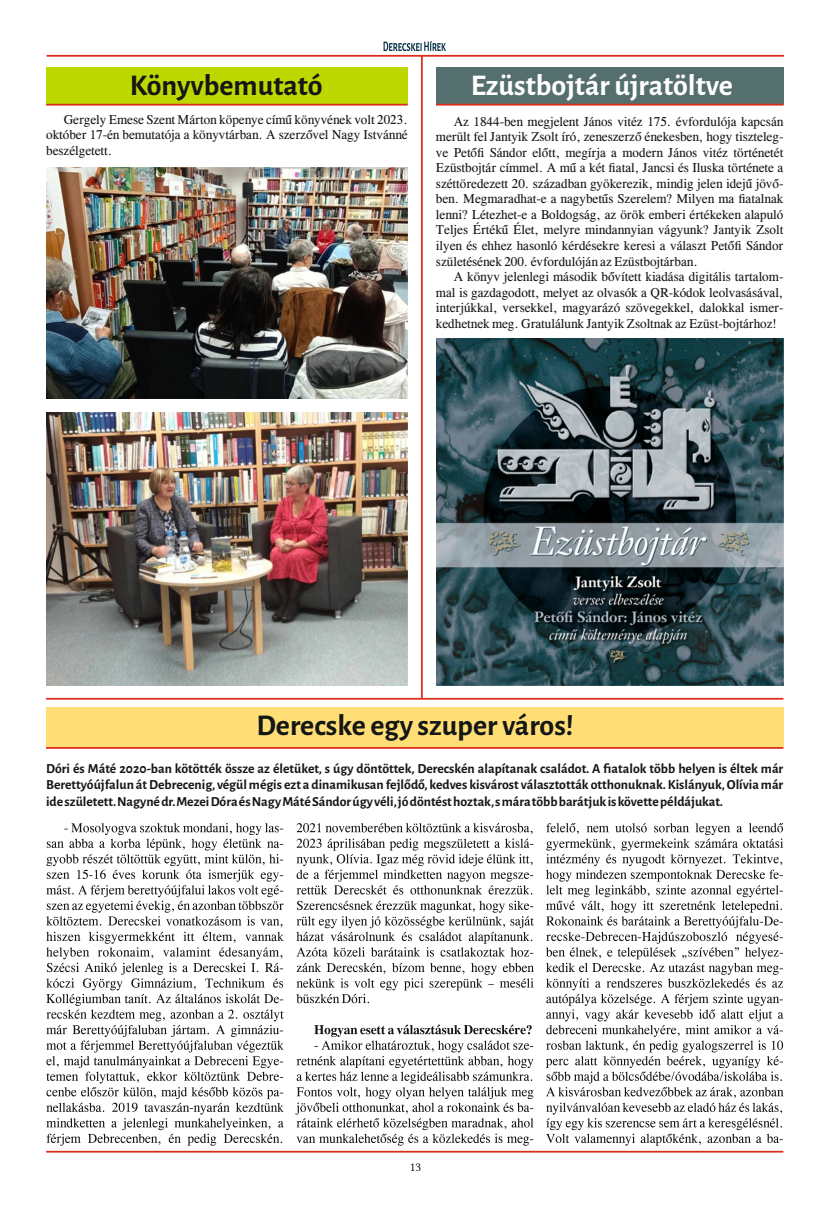
<style>
.page{position:relative;width:833px;height:1205px;background:#fff}
.page>*{position:absolute;margin:0;border:0;box-sizing:border-box;transform-origin:0 0}
.t1{font:700 30px "Alegreya Sans";color:#151616}
.t2{font:700 30px "Alegreya Sans";color:#fff}
.t3{font:700 13.75px/16.5px "Alegreya Sans";color:#151616;text-align:justify}
.t4{font:13.12px/15.5px "CG Times";color:#151616;text-align:justify}
.t5{font:12.5px "Linux Libertine G";color:#151616}
</style>
<div class="page">
<hr style="left:47px;top:55px;width:737px;height:2px;background:#dd2b1c">
<svg style="left:383px;top:41px;width:63px;height:10px"></svg>
<hr style="left:46px;top:1151px;width:737px;height:1px;background:#dd2b1c">
<hr style="left:46px;top:698px;width:737px;height:2px;background:#dd2b1c">
<hr style="left:421px;top:56px;width:2px;height:643px;background:#dd2b1c">
<img style="left:46px;top:167px;width:362px;height:231px">
<img style="left:46px;top:413px;width:362px;height:273px">
<div style="left:46px;top:67px;width:362px;height:38px;background:#bcd800"></div>
<div style="left:436px;top:67px;width:347px;height:38px;background:#556f6e"></div>
<hr style="left:46px;top:104px;width:362px;height:2px;background:#dd2b1c">
<hr style="left:436px;top:104px;width:347px;height:2px;background:#dd2b1c">
<img style="left:436px;top:338px;width:347px;height:348px">
<div style="left:46px;top:708px;width:737px;height:40px;background:#ffdf75"></div>
<hr style="left:46px;top:747px;width:737px;height:2px;background:#dd2b1c">
<svg style="left:546px;top:823px;width:237px;height:322px"></svg>
<svg style="left:46px;top:823px;width:238px;height:322px"></svg>
<svg style="left:295px;top:823px;width:239px;height:322px"></svg>
<h1 class="t1" style="left:130px;top:71px;width:194px">Könyvbemutató</h1>
<h1 class="t2" style="left:471px;top:71px;width:263px">Ezüstbojtár újratöltve</h1>
<p class="t4" style="left:436px;top:115px;width:349px;text-indent:18px">Az 1844-ben megjelent János vitéz 175. évfordulója kapcsán merült fel Jantyik Zsolt író, zeneszerző énekesben, hogy tiszteleg&shy;ve Petőfi Sándor előtt, megírja a modern János vitéz történetét Ezüstbojtár címmel. A mű a két fiatal, Jancsi és Iluska története a széttöredezett 20. században gyökerezik, mindig jelen idejű jövő&shy;ben. Megmaradhat-e a nagybetűs Szerelem? Milyen ma fiatalnak lenni? Létezhet-e a Boldogság, az örök emberi értékeken alapuló Teljes Értékű Élet, melyre mindannyian vágyunk? Jantyik Zsolt ilyen és ehhez hasonló kérdésekre keresi a választ Petőfi Sándor születésének 200. évfordulóján az Ezüstbojtárban.</p>
<p class="t4" style="left:436px;top:270px;width:349px;text-indent:18px">A könyv jelenlegi második bővített kiadása digitális tartalom&shy;mal is gazdagodott, melyet az olvasók a QR-kódok leolvasásával, interjúkkal, versekkel, magyarázó szövegekkel, dalokkal ismer&shy;kedhetnek meg. Gratulálunk Jantyik Zsoltnak az Ezüst-bojtárhoz!</p>
<p class="t4" style="left:46px;top:113px;width:363px;text-indent:18px">Gergely Emese Szent Márton köpenye című könyvének volt 2023. október 17-én bemutatója a könyvtárban. A szerzővel Nagy Istvánné beszélgetett.</p>
<h1 class="t1" style="left:256px;top:710px;width:319px">Derecske egy szuper város!</h1>
<p class="t3" style="left:46px;top:760px;width:738px">Dóri és Máté 2020-ban kötötték össze az életüket, s úgy döntöttek, Derecskén alapítanak családot. A fiatalok több helyen is éltek már Berettyóújfalun át Debrecenig, végül mégis ezt a dinamikusan fejlődő, kedves kisvárost választották otthonuknak.Kislányuk,Olívia már ide született.Nagyné dr.Mezei Dóra és Nagy Máté Sándor úgy véli,jó döntést hoztak,s mára több barátjuk is követte példájukat.</p>
<p class="t5" style="left:410px;top:1160px;width:13px">13</p>
</div>
